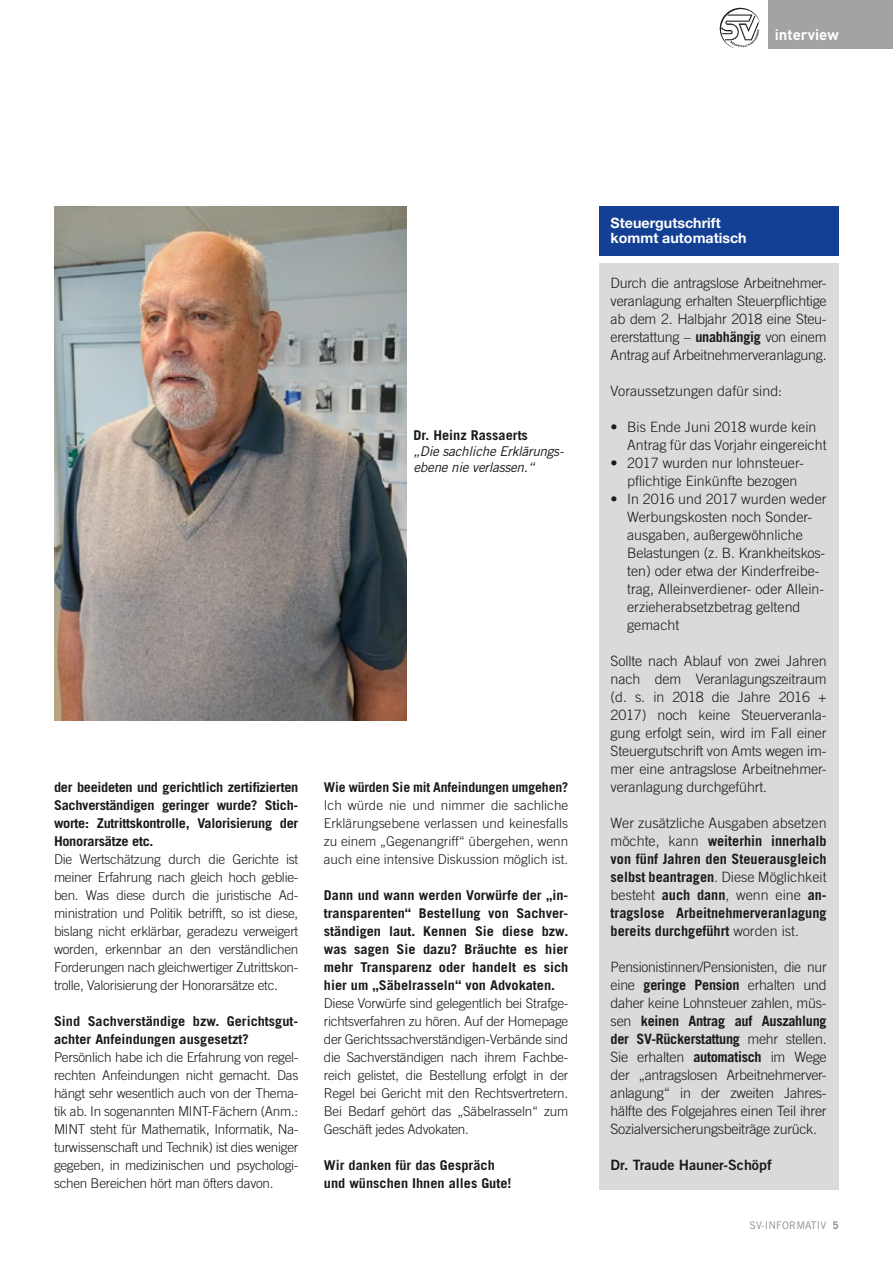
<style>
.page{position:relative;width:893px;height:1263px;background:#fff}
.page>*{position:absolute;margin:0;border:0;box-sizing:border-box;transform-origin:0 0}
.t1{font:15px "DIN Bold";color:#fff}
.t2{font:300 14.25px/18px "Trade Gothic LT Std";color:#1a1a18;text-align:justify}
.t3{font:700 14.25px/18px "Trade Gothic LT Std";color:#1a1a18;text-align:justify}
.t4{font:700 14.25px/15px "Helvetica Neue LT Pro";color:#fff}
.t5{font:14.25px "Trade Gothic LT Std Bd 2";color:#1a1a18}
.t6{font:300 13.5px/18px "Trade Gothic LT Std";letter-spacing:-.02em;color:#1a1a18;text-align:justify}
.t7{font:700 13.5px/18px "Trade Gothic LT Std";color:#1a1a18;text-align:justify;scale:1.06 1}
.t8{font:italic 13.5px/16.2px "Trade Gothic LT Std";letter-spacing:-.02em;color:#1a1a18}
.t9{font:700 13.5px "Trade Gothic LT Std";color:#1a1a18}
.t10{font:10.5px "Trade Gothic LT Std";letter-spacing:.01em;color:#8b8f92}
.s1{font-weight:700}
.s2{font-weight:300}
</style>
<div class="page">
<img style="left:54px;top:206px;width:352px;height:515px">
<div style="left:600px;top:263px;width:239px;height:926px;background:#dadadb"></div>
<div style="left:600px;top:206px;width:239px;height:50px;background:#134094"></div>
<div style="left:768px;top:0;width:125px;height:48px;background:#a1a3a5"></div>
<img style="left:719px;top:7px;width:43px;height:43px;border-radius:20px">
<p class="t1" style="left:775px;top:25px;width:66px">interview</p>
<p class="t7" style="left:413px;top:426px;width:109px">Dr. Heinz Rassaerts</p>
<p class="t8" style="left:413px;top:443px;width:152px">„Die sachliche Erklärungs&shy;ebene nie verlassen.“</p>
<p class="t7" style="left:54px;top:778px;width:232px">der beeideten und gerichtlich zertifizierten Sachverständigen geringer wurde? Stich&shy;worte: Zutrittskontrolle, Valorisierung der Honorarsätze etc.</p>
<p class="t6" style="left:54px;top:850px;width:246px">Die Wertschätzung durch die Gerichte ist meiner Erfahrung nach gleich hoch geblie&shy;ben. Was diese durch die juristische Ad&shy;ministration und Politik betrifft, so ist diese, bislang nicht erklärbar, geradezu verweigert worden, erkennbar an den verständlichen Forderungen nach gleichwertiger Zutrittskon&shy;trolle, Valorisierung der Honorarsätze etc.</p>
<p class="t7" style="left:54px;top:1012px;width:232px">Sind Sachverständige bzw. Gerichtsgut&shy;achter Anfeindungen ausgesetzt?</p>
<p class="t6" style="left:54px;top:1048px;width:246px">Persönlich habe ich die Erfahrung von regel&shy;rechten Anfeindungen nicht gemacht. Das hängt sehr wesentlich auch von der Thema&shy;tik ab. In sogenannten MINT-Fächern (Anm.:<br>MINT steht für Mathematik, Informatik, Na&shy;turwissenschaft und Technik) ist dies weniger gegeben, in medizinischen und psychologi&shy;schen Bereichen hört man öfters davon.</p>
<p class="t9" style="left:324px;top:779px;width:246px">Wie würden Sie mit Anfeindungen umgehen?</p>
<p class="t6" style="left:324px;top:796px;width:246px">Ich würde nie und nimmer die sachliche Erklärungsebene verlassen und keinesfalls zu einem „Gegenangriff“ übergehen, wenn auch eine intensive Diskussion möglich ist.</p>
<p class="t7" style="left:324px;top:886px;width:232px">Dann und wann werden Vorwürfe der „in&shy;transparenten“ Bestellung von Sachver&shy;ständigen laut. Kennen Sie diese bzw. was sagen Sie dazu? Bräuchte es hier mehr Transparenz oder handelt es sich hier um „Säbelrasseln“ von Advokaten.</p>
<p class="t6" style="left:324px;top:994px;width:246px">Diese Vorwürfe sind gelegentlich bei Strafge&shy;richtsverfahren zu hören. Auf der Homepage der Gerichtssachverständigen-Verbände sind die Sachverständigen nach ihrem Fachbe&shy;reich gelistet, die Bestellung erfolgt in der Regel bei Gericht mit den Rechtsvertretern.<br>Bei Bedarf gehört das „Säbelrasseln“ zum Geschäft jedes Advokaten.</p>
<p class="t7" style="left:324px;top:1156px;width:179px">Wir danken für das Gespräch und wünschen Ihnen alles Gute!</p>
<p class="t4" style="left:611px;top:215px;width:138px">Steuergutschrift kommt automatisch</p>
<p class="t2" style="left:611px;top:274px;width:218px">Durch die antragslose Arbeitnehmer&shy;veranlagung erhalten Steuerpflichtige ab dem 2. Halbjahr 2018 eine Steu&shy;ererstattung – <span class="s1">unabhängig</span> von einem Antrag auf Arbeitnehmerveranlagung.</p>
<p class="t2" style="left:611px;top:382px;width:173px">Voraussetzungen dafür sind:</p>
<p class="t2" style="left:627px;top:418px;width:201px;text-indent:-17px">• Bis Ende Juni 2018 wurde kein<br>Antrag für das Vorjahr eingereicht</p>
<p class="t2" style="left:627px;top:454px;width:178px;text-indent:-17px">• 2017 wurden nur lohnsteuer&shy;pflichtige Einkünfte bezogen</p>
<p class="t2" style="left:627px;top:490px;width:201px;text-align:left;text-indent:-17px">• In 2016 und 2017 wurden weder<br>Werbungskosten noch Sonder&shy;ausgaben, außergewöhnliche<br>Belastungen (z. B. Krankheitskos&shy;ten) oder etwa der Kinderfreibe&shy;trag, Alleinverdiener- oder Allein&shy;erzieherabsetzbetrag geltend gemacht</p>
<p class="t2" style="left:611px;top:652px;width:218px">Sollte nach Ablauf von zwei Jahren nach dem Veranlagungszeitraum (d. s. in 2018 die Jahre 2016 + 2017) noch keine Steuerveranla&shy;gung erfolgt sein, wird im Fall einer Steuergutschrift von Amts wegen im&shy;mer eine antragslose Arbeitnehmer&shy;veranlagung durchgeführt.</p>
<p class="t3" style="left:611px;top:814px;width:218px"><span class="s2">Wer zusätzliche Ausgaben absetzen möchte, kann</span> weiterhin innerhalb von fünf Jahren den Steuerausgleich selbst beantragen<span class="s2">. Diese Möglichkeit besteht</span> auch dann<span class="s2">, wenn eine</span> an&shy;tragslose Arbeitnehmerveranlagung bereits durchgeführt <span class="s2">worden ist.</span></p>
<p class="t2" style="left:611px;top:958px;width:218px">Pensionistinnen/Pensionisten, die nur eine <span class="s1">geringe Pension</span> erhalten und daher keine Lohnsteuer zahlen, müs&shy;sen <span class="s1">keinen Antrag auf Auszahlung der SV-Rückerstattung</span> mehr stellen.<br>Sie erhalten <span class="s1">automatisch</span> im Wege der „antragslosen Arbeitnehmerver&shy;anlagung“ in der zweiten Jahres&shy;hälfte des Folgejahres einen Teil ihrer Sozialversicherungsbeiträge zurück.</p>
<p class="t5" style="left:611px;top:1156px;width:163px">Dr. Traude Hauner-Schöpf</p>
<p class="t10" style="left:749px;top:1219px;width:91px">SV-INFORMATIV <span class="s1">5</span></p>
</div>
